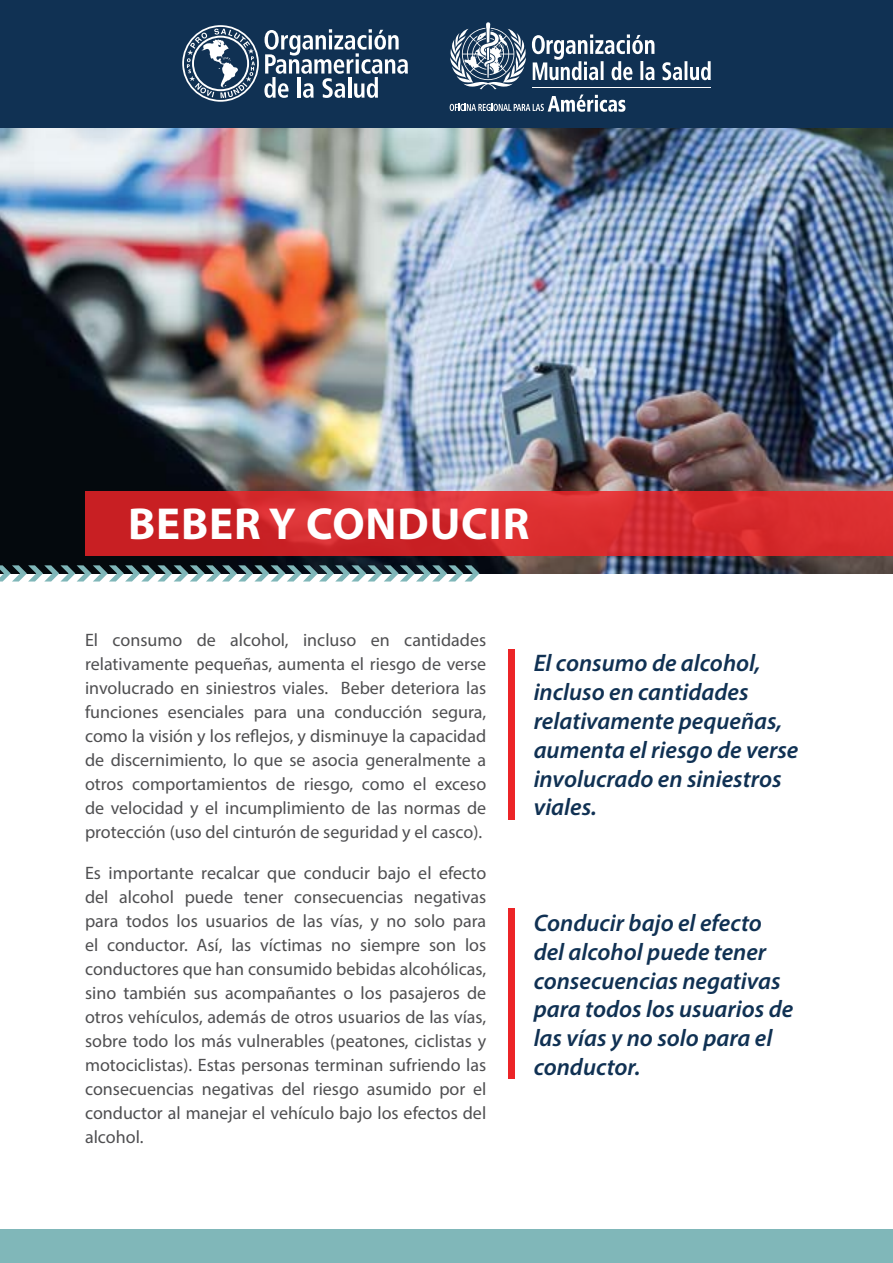
<style>
.page{position:relative;width:893px;height:1263px;background:#fff}
.page>*{position:absolute;margin:0;border:0;box-sizing:border-box;transform-origin:0 0}
.t1{font:700 45px "Myriad Pro";letter-spacing:.02em;color:#fff}
.t2{font:italic 600 24px/28.8px "Myriad Pro";color:#103153}
.t3{font:18px/24px "Myriad Pro";color:#4f4f51;text-align:justify}
</style>
<div class="page">
<img style="left:0;top:128px;width:893px;height:445px">
<div style="left:0;top:0;width:893px;height:128px;background:#103153"></div>
<svg style="left:85px;top:492px;width:808px;height:64px;background:#d3292d"></svg>
<svg style="left:450px;top:22px;width:261px;height:67px"></svg>
<svg style="left:182px;top:25px;width:226px;height:77px"></svg>
<svg style="left:450px;top:95px;width:175px;height:17px"></svg>
<svg style="left:0;top:565px;width:479px;height:16px"></svg>
<div style="left:0;top:1230px;width:893px;height:33px;background:#80b7b9"></div>
<div style="left:508px;top:649px;width:6px;height:171px;background:#ec2427"></div>
<div style="left:508px;top:909px;width:6px;height:170px;background:#ec2427"></div>
<h1 class="t1" style="left:128px;top:494px;width:403px">BEBER Y CONDUCIR</h1>
<p class="t3" style="left:85px;top:627px;width:403px">El consumo de alcohol, incluso en cantidades relativamente pequeñas, aumenta el riesgo de verse involucrado en siniestros viales. Beber deteriora las funciones esenciales para una conducción segura, como la visión y los reflejos, y disminuye la capacidad de discernimiento, lo que se asocia generalmente a otros comportamientos de riesgo, como el exceso de velocidad y el incumplimiento de las normas de protección (uso del cinturón de seguridad y el casco).</p>
<p class="t3" style="left:85px;top:860px;width:403px">Es importante recalcar que conducir bajo el efecto del alcohol puede tener consecuencias negativas para todos los usuarios de las vías, y no solo para el conductor. Así, las víctimas no siempre son los conductores que han consumido bebidas alcohólicas, sino también sus acompañantes o los pasajeros de otros vehículos, además de otros usuarios de las vías, sobre todo los más vulnerables (peatones, ciclistas y motociclistas). Estas personas terminan sufriendo las consecuencias negativas del riesgo asumido por el conductor al manejar el vehículo bajo los efectos del alcohol.</p>
<h2 class="t2" style="left:534px;top:648px;width:266px">El consumo de alcohol, incluso en cantidades relativamente pequeñas, aumenta el riesgo de verse involucrado en siniestros viales.</h2>
<h2 class="t2" style="left:534px;top:908px;width:261px">Conducir bajo el efecto del alcohol puede tener consecuencias negativas para todos los usuarios de las vías y no solo para el conductor.</h2>
</div>
